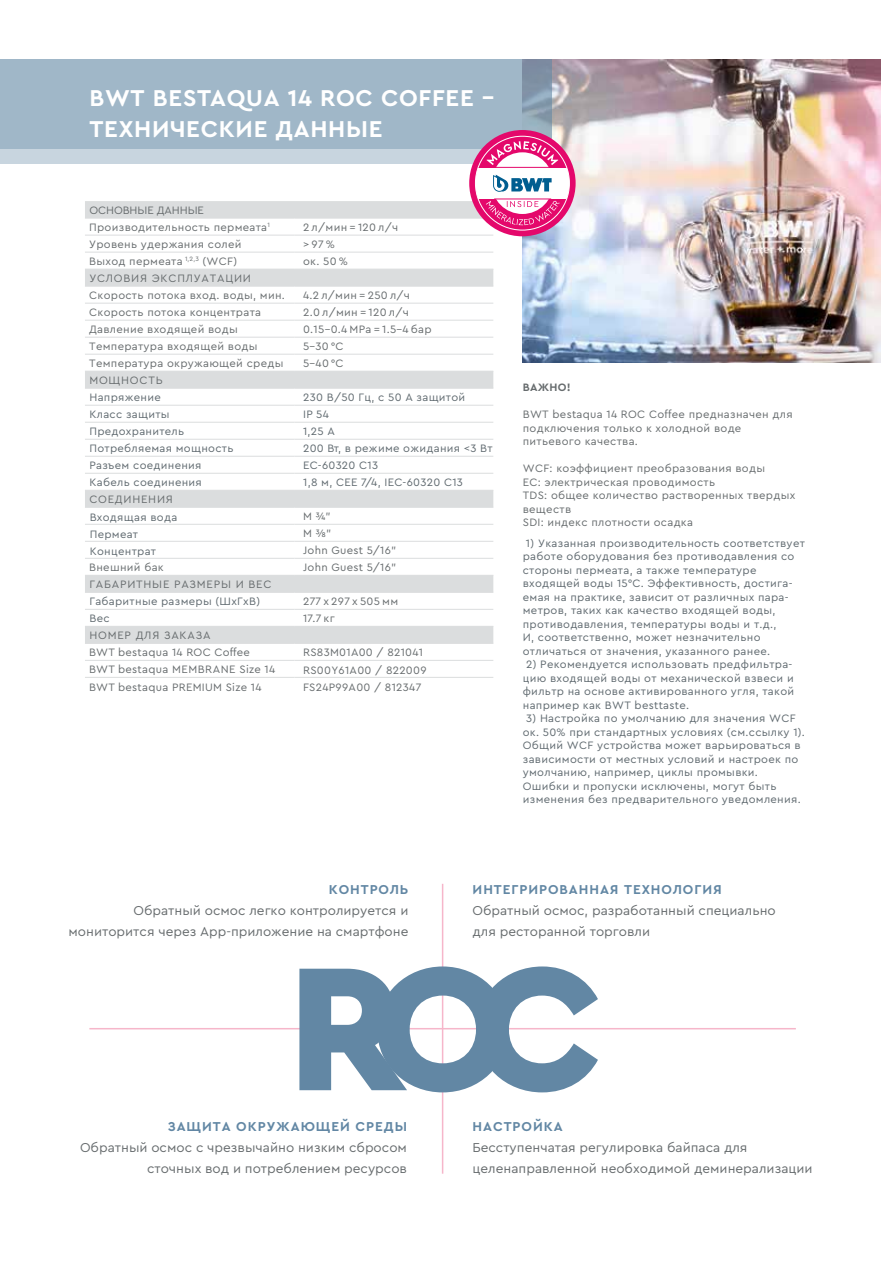
<style>
.page{position:relative;width:881px;height:1263px;background:#fff}
.page>*{position:absolute;margin:0;border:0;box-sizing:border-box;transform-origin:0 0}
.t1{font:700 24px/31.3px "Cera PRO";letter-spacing:.03em;color:#fff}
.t2{font:13.5px/21px "Cera PRO";color:#676c6e}
.t3{font:700 13.5px "Cera PRO";letter-spacing:.07em;color:#6287a4}
.t4{font:11.25px/13.5px "Cera PRO";letter-spacing:.025em;color:#5f696f}
.t5{font:11.25px/13.5px "Cera PRO";letter-spacing:.025em;color:#676c6e}
.t6{font:11.25px "Cera PRO";letter-spacing:.07em;color:#676c6e}
.t7{font:700 11.25px "Cera PRO";letter-spacing:.025em;color:#676c6e}
</style>
<div class="page">
<svg style="left:85px;top:201px;width:408px;height:442px"></svg>
<svg style="left:294px;top:236px;width:199px;height:33px"></svg>
<hr style="left:85px;top:303px;width:209px;height:1px;background:#dbddde">
<hr style="left:294px;top:303px;width:199px;height:1px;background:#dbddde">
<hr style="left:85px;top:320px;width:209px;height:1px;background:#dbddde">
<hr style="left:294px;top:320px;width:199px;height:1px;background:#dbddde">
<hr style="left:85px;top:337px;width:209px;height:1px;background:#dbddde">
<hr style="left:294px;top:337px;width:199px;height:1px;background:#dbddde">
<hr style="left:85px;top:354px;width:209px;height:1px;background:#dbddde">
<hr style="left:294px;top:354px;width:199px;height:1px;background:#dbddde">
<hr style="left:85px;top:235px;width:209px;height:1px;background:#dbddde">
<hr style="left:294px;top:235px;width:199px;height:1px;background:#dbddde">
<hr style="left:85px;top:252px;width:209px;height:1px;background:#dbddde">
<hr style="left:294px;top:252px;width:199px;height:1px;background:#dbddde">
<hr style="left:85px;top:405px;width:209px;height:1px;background:#dbddde">
<hr style="left:294px;top:405px;width:199px;height:1px;background:#dbddde">
<hr style="left:85px;top:422px;width:209px;height:1px;background:#dbddde">
<hr style="left:294px;top:422px;width:199px;height:1px;background:#dbddde">
<hr style="left:85px;top:439px;width:209px;height:1px;background:#dbddde">
<hr style="left:294px;top:439px;width:199px;height:1px;background:#dbddde">
<hr style="left:85px;top:456px;width:209px;height:1px;background:#dbddde">
<hr style="left:294px;top:456px;width:199px;height:1px;background:#dbddde">
<hr style="left:85px;top:473px;width:209px;height:1px;background:#dbddde">
<hr style="left:294px;top:473px;width:199px;height:1px;background:#dbddde">
<hr style="left:85px;top:524px;width:209px;height:1px;background:#dbddde">
<hr style="left:294px;top:524px;width:199px;height:1px;background:#dbddde">
<hr style="left:85px;top:541px;width:209px;height:1px;background:#dbddde">
<hr style="left:294px;top:541px;width:199px;height:1px;background:#dbddde">
<hr style="left:85px;top:558px;width:209px;height:1px;background:#dbddde">
<hr style="left:294px;top:558px;width:199px;height:1px;background:#dbddde">
<hr style="left:85px;top:609px;width:209px;height:1px;background:#dbddde">
<hr style="left:294px;top:609px;width:199px;height:1px;background:#dbddde">
<hr style="left:85px;top:660px;width:209px;height:1px;background:#dbddde">
<hr style="left:294px;top:660px;width:199px;height:1px;background:#dbddde">
<hr style="left:85px;top:677px;width:209px;height:1px;background:#dbddde">
<hr style="left:294px;top:677px;width:199px;height:1px;background:#dbddde">
<hr style="left:85px;top:575px;width:209px;height:1px;background:#dbddde">
<hr style="left:294px;top:575px;width:199px;height:1px;background:#dbddde">
<hr style="left:85px;top:592px;width:209px;height:1px;background:#dbddde">
<hr style="left:294px;top:592px;width:199px;height:1px;background:#dbddde">
<hr style="left:85px;top:626px;width:209px;height:1px;background:#dbddde">
<hr style="left:294px;top:626px;width:199px;height:1px;background:#dbddde">
<hr style="left:85px;top:643px;width:209px;height:1px;background:#dbddde">
<hr style="left:294px;top:643px;width:199px;height:1px;background:#dbddde">
<hr style="left:85px;top:490px;width:209px;height:1px;background:#dbddde">
<hr style="left:294px;top:490px;width:199px;height:1px;background:#dbddde">
<hr style="left:85px;top:507px;width:209px;height:1px;background:#dbddde">
<hr style="left:294px;top:507px;width:199px;height:1px;background:#dbddde">
<hr style="left:85px;top:371px;width:209px;height:1px;background:#dbddde">
<hr style="left:294px;top:371px;width:199px;height:1px;background:#dbddde">
<hr style="left:85px;top:388px;width:209px;height:1px;background:#dbddde">
<hr style="left:294px;top:388px;width:199px;height:1px;background:#dbddde">
<hr style="left:85px;top:269px;width:209px;height:1px;background:#dbddde">
<hr style="left:294px;top:269px;width:199px;height:1px;background:#dbddde">
<hr style="left:85px;top:286px;width:209px;height:1px;background:#dbddde">
<hr style="left:294px;top:286px;width:199px;height:1px;background:#dbddde">
<hr style="left:85px;top:218px;width:209px;height:1px;background:#dbddde">
<hr style="left:294px;top:218px;width:199px;height:1px;background:#dbddde">
<img style="left:522px;top:60px;width:358px;height:302px">
<hr style="left:441px;top:884px;width:2px;height:290px;background:#f6b6ca">
<hr style="left:89px;top:1028px;width:706px;height:1px;background:#f6b6ca">
<svg style="left:299px;top:966px;width:298px;height:126px"></svg>
<div style="left:0;top:60px;width:552px;height:89px;background:#a0b7c8"></div>
<div style="left:0;top:149px;width:552px;height:15px;background:#c8d5df"></div>
<svg style="left:469px;top:130px;width:106px;height:106px;background:#e51d77"></svg>
<svg style="left:491px;top:152px;width:62px;height:62px"></svg>
<div style="left:475px;top:168px;width:94px;height:31px;background:#fff"></div>
<hr style="left:494px;top:167px;width:57px;height:1px;background:#e4086b">
<hr style="left:494px;top:199px;width:57px;height:1px;background:#e4086b">
<svg style="left:493px;top:175px;width:58px;height:17px"></svg>
<svg style="left:485px;top:201px;width:74px;height:24px"></svg>
<svg style="left:486px;top:141px;width:72px;height:24px;background:#ef72aa"></svg>
<h1 class="t1" style="left:89px;top:81px;width:406px">BWT BESTAQUA 14 ROC COFFEE –<br>ТЕХНИЧЕСКИЕ ДАННЫЕ</h1>
<p class="t5" style="left:89px;top:201px;width:182px;line-height:17.1px">ОСНОВНЫЕ ДАННЫЕ<br>Производительность пермеата<sup>1</sup></p>
<p class="t5" style="left:303px;top:220px;width:97px">2 л/мин = 120 л/ч</p>
<p class="t5" style="left:89px;top:237px;width:154px">Уровень удержания солей</p>
<p class="t5" style="left:303px;top:237px;width:33px">&gt; 97 %</p>
<p class="t5" style="left:89px;top:254px;width:149px">Выход пермеата <sup>1,2,3</sup> (WCF)</p>
<p class="t5" style="left:303px;top:254px;width:46px">ок. 50 %</p>
<p class="t5" style="left:89px;top:269px;width:197px;line-height:17px">УСЛОВИЯ ЭКСПЛУАТАЦИИ<br>Скорость потока вход. воды, мин.</p>
<p class="t5" style="left:303px;top:288px;width:108px">4.2 л/мин = 250 л/ч</p>
<p class="t5" style="left:89px;top:305px;width:173px">Скорость потока концентрата</p>
<p class="t5" style="left:303px;top:305px;width:107px">2.0 л/мин = 120 л/ч</p>
<p class="t5" style="left:89px;top:322px;width:150px">Давление входящей воды</p>
<p class="t5" style="left:303px;top:322px;width:130px">0.15–0.4 MPa = 1.5–4 бар</p>
<p class="t5" style="left:89px;top:339px;width:170px">Температура входящей воды</p>
<p class="t5" style="left:303px;top:339px;width:42px">5-30 °C</p>
<p class="t5" style="left:89px;top:356px;width:196px">Температура окружающей среды</p>
<p class="t5" style="left:303px;top:356px;width:42px">5–40 °C</p>
<p class="t6" style="left:89px;top:373px;width:75px">МОЩНОСТЬ</p>
<p class="t4" style="left:89px;top:388px;width:146px;line-height:17px">Напряжение<br>Класс защиты<br>Предохранитель<br>Потребляемая мощность<br>Разъем соединения<br>Кабель соединения</p>
<p class="t4" style="left:303px;top:388px;width:191px;line-height:17px">230 В/50 Гц, с 50 A защитой<br>IP 54<br>1,25 A<br>200 Вт, в режиме ожидания &lt;3 Вт<br>EC-60320 C13<br>1,8 м, CEE 7/4, IEC-60320 C13</p>
<p class="t4" style="left:90px;top:508px;width:89px;line-height:17px">Входящая вода<br>Пермеат<br>Концентрат</p>
<p class="t6" style="left:89px;top:492px;width:85px">СОЕДИНЕНИЯ</p>
<p class="t5" style="left:303px;top:508px;width:95px;line-height:17px">M ¾"<br>M ⅜”<br>John Guest 5/16"</p>
<p class="t5" style="left:89px;top:560px;width:76px">Внешний бак</p>
<p class="t5" style="left:303px;top:560px;width:95px">John Guest 5/16"</p>
<p class="t6" style="left:89px;top:577px;width:183px">ГАБАРИТНЫЕ РАЗМЕРЫ И ВЕС</p>
<p class="t5" style="left:303px;top:593px;width:97px;line-height:17px">277 x 297 x 505 мм<br>17.7 кг</p>
<p class="t5" style="left:89px;top:627px;width:162px;line-height:17px">НОМЕР ДЛЯ ЗАКАЗА<br>BWT bestaqua 14 ROC Coffee</p>
<p class="t4" style="left:89px;top:593px;width:172px">Габаритные размеры (ШхГхВ)</p>
<p class="t4" style="left:89px;top:611px;width:22px">Вес</p>
<p class="t5" style="left:303px;top:645px;width:122px">RS83M01A00 / 821041</p>
<p class="t5" style="left:89px;top:662px;width:187px">BWT bestaqua MEMBRANE Size 14</p>
<p class="t5" style="left:303px;top:662px;width:125px">RS00Y61A00 / 822009</p>
<p class="t5" style="left:89px;top:679px;width:174px">BWT bestaqua PREMIUM Size 14</p>
<p class="t5" style="left:303px;top:680px;width:120px">FS24P99A00 / 812347</p>
<p class="t7" style="left:522px;top:380px;width:49px">ВАЖНО!</p>
<p class="t5" style="left:522px;top:407px;width:271px">BWT bestaqua 14 ROC Coffee предназначен для подключения только к холодной воде питьевого качества.</p>
<p class="t5" style="left:522px;top:461px;width:274px">WCF: коэффициент преобразования воды<br>EC: электрическая проводимость<br>TDS: общее количество растворенных твердых веществ<br>SDI: индекс плотности осадка</p>
<p class="t4" style="left:522px;top:536px;width:283px">1) Указанная производительность соответствует работе оборудования без противодавления со стороны пермеата, а также температуре входящей воды 15°C. Эффективность, достига&shy;емая на практике, зависит от различных пара&shy;метров, таких как качество входящей воды, противодавления, температуры воды и т.д.,<br>И, соответственно, может незначительно отличаться от значения, указанного ранее.</p>
<p class="t4" style="left:522px;top:657px;width:273px;text-indent:3px">2) Рекомендуется использовать предфильтра&shy;цию входящей воды от механической взвеси и фильтр на основе активированного угля, такой например как BWT besttaste.</p>
<p class="t4" style="left:522px;top:711px;width:283px;text-indent:3px">3) Настройка по умолчанию для значения WCF ок. 50% при стандартных условиях (см.ссылку 1).<br>Общий WCF устройства может варьироваться в зависимости от местных условий и настроек по умолчанию, например, циклы промывки.<br>Ошибки и пропуски исключены, могут быть изменения без предварительного уведомления.</p>
<p class="t3" style="left:328px;top:880px;width:81px">КОНТРОЛЬ</p>
<p class="t2" style="left:68px;top:899px;width:341px;text-align:right">Обратный осмос легко контролируется и мониторится через App-приложение на смартфоне</p>
<p class="t3" style="left:472px;top:880px;width:250px">ИНТЕГРИРОВАННАЯ ТЕХНОЛОГИЯ</p>
<p class="t2" style="left:472px;top:899px;width:305px">Обратный осмос, разработанный специально для ресторанной торговли</p>
<p class="t3" style="left:168px;top:1117px;width:240px">ЗАЩИТА ОКРУЖАЮЩЕЙ СРЕДЫ</p>
<p class="t2" style="left:80px;top:1136px;width:328px;text-align:right">Обратный осмос с чрезвычайно низким сбросом сточных вод и потреблением ресурсов</p>
<p class="t3" style="left:472px;top:1117px;width:91px">НАСТРОЙКА</p>
<p class="t2" style="left:472px;top:1136px;width:341px">Бесступенчатая регулировка байпаса для целенаправленной необходимой деминерализации</p>
</div>
